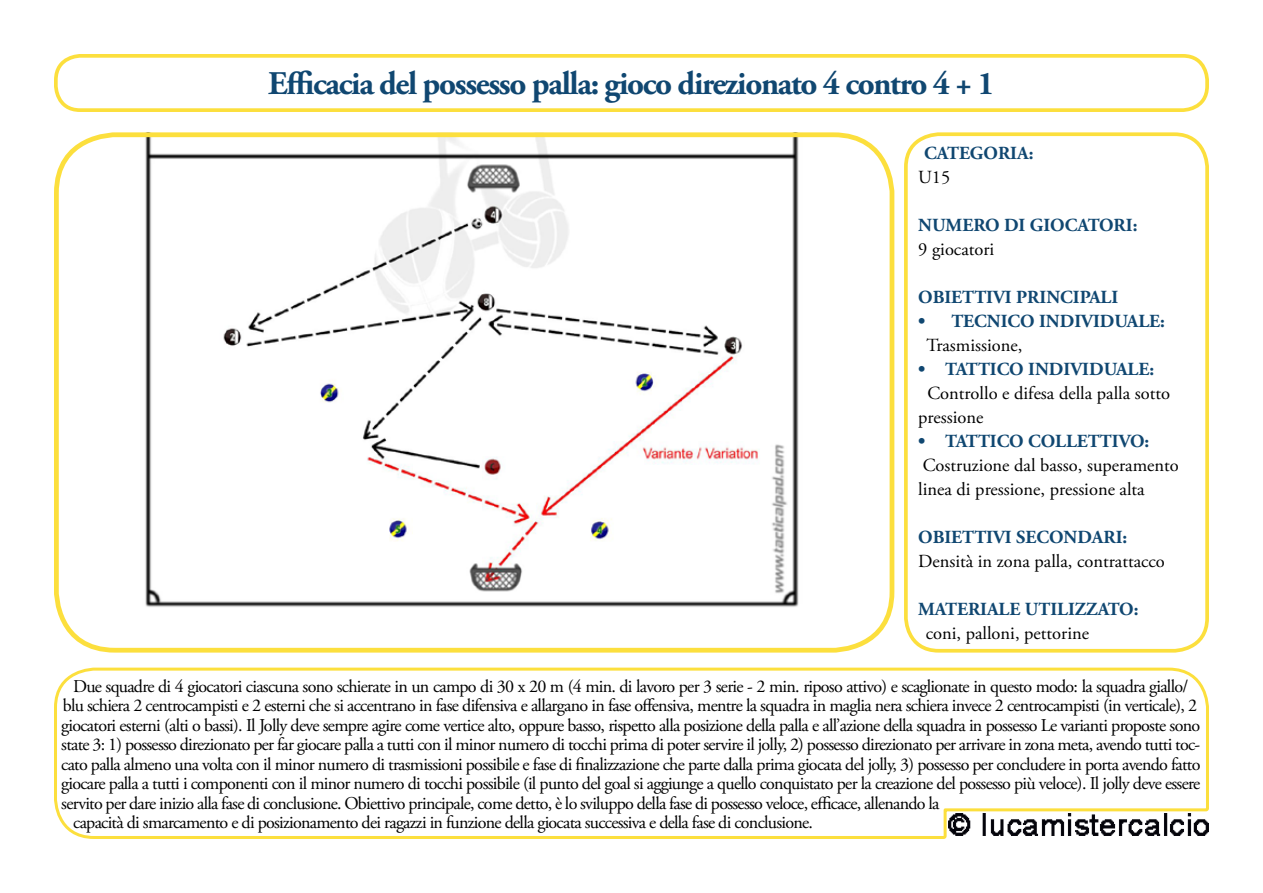
<style>
.page{position:relative;width:1263px;height:893px;background:#fff}
.page>*{position:absolute;margin:0;border:0;box-sizing:border-box;transform-origin:0 0}
.t1{font:700 33px "Adobe Garamond Pro";letter-spacing:-.04em;color:#104771}
.t2{font:18.45px/24px "Adobe Garamond Pro";color:#000}
.t3{font:700 18.45px "Adobe Garamond Pro";color:#104771}
.t4{font:18px "Adobe Garamond Pro";letter-spacing:-.04em;color:#000}
</style>
<div class="page">
<div style="left:54px;top:54px;width:1155px;height:58px;border:4px solid #fcdf3d;border-radius:24px"></div>
<img style="left:54px;top:134px;width:840px;height:517px">
<div style="left:54px;top:132px;width:840px;height:521px;border:5px solid #fcdf3d;border-radius:59px"></div>
<div style="left:904px;top:132px;width:305px;height:521px;border:4px solid #fcdf3d;border-radius:33px"></div>
<svg style="left:54px;top:667px;width:1155px;height:172px"></svg>
<img style="left:948px;top:813px;width:261px;height:23px">
<h1 class="t1" style="left:268px;top:65px;width:728px">Efficacia del possesso palla: gioco direzionato 4 contro 4 + 1</h1>
<p class="t3" style="left:924px;top:143px;width:111px">CATEGORIA:</p>
<p class="t2" style="left:918px;top:166px;width:34px">U15</p>
<p class="t3" style="left:918px;top:215px;width:221px">NUMERO DI GIOCATORI:</p>
<p class="t2" style="left:918px;top:238px;width:78px">9 giocatori</p>
<p class="t3" style="left:918px;top:287px;width:202px">OBIETTIVI PRINCIPALI</p>
<p class="t3" style="left:918px;top:311px;width:248px">• TECNICO INDIVIDUALE:</p>
<p class="t2" style="left:926px;top:334px;width:97px">Trasmissione,</p>
<p class="t3" style="left:918px;top:359px;width:237px">• TATTICO INDIVIDUALE:</p>
<p class="t2" style="left:918px;top:382px;width:253px;text-indent:9px">Controllo e difesa della palla sotto pressione</p>
<p class="t3" style="left:918px;top:431px;width:233px">• TATTICO COLLETTIVO:</p>
<p class="t2" style="left:918px;top:454px;width:262px">Costruzione dal basso, superamento linea di pressione, pressione alta</p>
<p class="t3" style="left:918px;top:526px;width:211px">OBIETTIVI SECONDARI:</p>
<p class="t2" style="left:918px;top:550px;width:248px">Densità in zona palla, contrattacco</p>
<p class="t3" style="left:918px;top:598px;width:222px">MATERIALE UTILIZZATO:</p>
<p class="t2" style="left:926px;top:622px;width:165px">coni, palloni, pettorine</p>
<p class="t4" style="left:73px;top:675px;width:1116px">Due squadre di 4 giocatori ciascuna sono schierate in un campo di 30 x 20 m (4 min. di lavoro per 3 serie - 2 min. riposo attivo) e scaglionate in questo modo: la squadra giallo/</p>
<p class="t4" style="left:63px;top:694px;width:1136px">blu schiera 2 centrocampisti e 2 esterni che si accentrano in fase difensiva e allargano in fase offensiva, mentre la squadra in maglia nera schiera invece 2 centrocampisti (in verticale), 2</p>
<p class="t4" style="left:61px;top:714px;width:1140px">giocatori esterni (alti o bassi). Il Jolly deve sempre agire come vertice alto, oppure basso, rispetto alla posizione della palla e all’azione della squadra in possesso Le varianti proposte sono</p>
<p class="t4" style="left:61px;top:733px;width:1140px">state 3: 1) possesso direzionato per far giocare palla a tutti con il minor numero di tocchi prima di poter servire il jolly, 2) possesso direzionato per arrivare in zona meta, avendo tutti toc-</p>
<p class="t4" style="left:61px;top:753px;width:1141px">cato palla almeno una volta con il minor numero di trasmissioni possibile e fase di finalizzazione che parte dalla prima giocata del jolly, 3) possesso per concludere in porta avendo fatto</p>
<p class="t4" style="left:61px;top:772px;width:1140px">giocare palla a tutti i componenti con il minor numero di tocchi possibile (il punto del goal si aggiunge a quello conquistato per la creazione del possesso più veloce). Il jolly deve essere</p>
<p class="t4" style="left:61px;top:792px;width:880px">servito per dare inizio alla fase di conclusione. Obiettivo principale, come detto, è lo sviluppo della fase di possesso veloce, efficace, allenando la</p>
<p class="t4" style="left:73px;top:811px;width:741px">capacità di smarcamento e di posizionamento dei ragazzi in funzione della giocata successiva e della fase di conclusione.</p>
</div>
